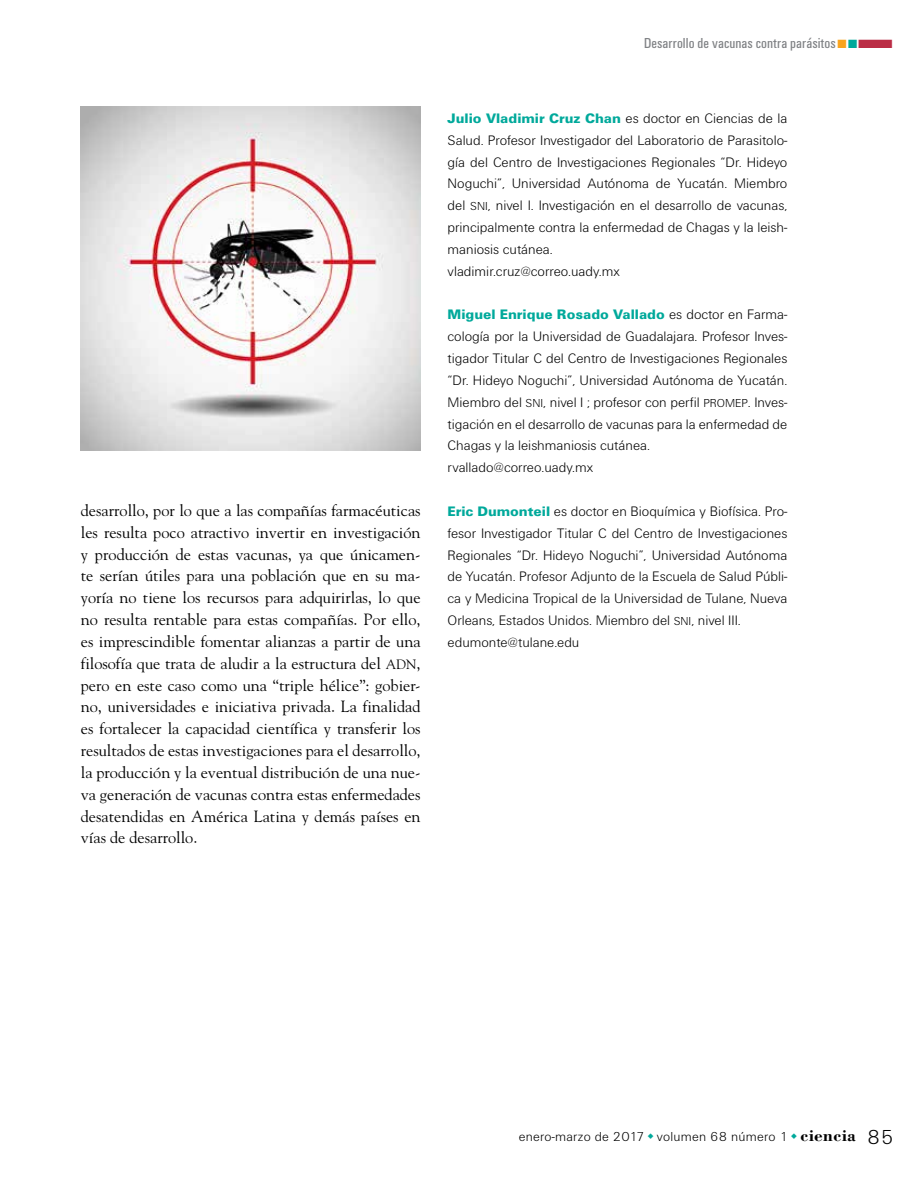
<style>
.page{position:relative;width:915px;height:1191px;background:#fff}
.page>*{position:absolute;margin:0;border:0;box-sizing:border-box;transform-origin:0 0}
.t1{font:16.2px/21.8px "Goudy";color:#000;text-align:justify}
.t2{font:condensed 15px "Unitus T";letter-spacing:.005em;color:#808285}
.t3{font:300 14.25px/21.9px "Unitus T";color:#000}
.t4{font:300 13.5px "Unitus T";letter-spacing:.02em;color:#000}
.s1{font-size:13.5px}
.s2{color:#faa41d}
.s3{color:#00a99b}
.s4{color:#bb2d45}
.s5{font-weight:900;color:#00a99b}
.s6{font-size:12px}
.s7{font-family:"Bodoni";font-weight:700;font-size:17.25px}
.s8{font-size:21px}
</style>
<div class="page">
<img style="left:81px;top:106px;width:339px;height:344px">
<p class="t1" style="left:81px;top:499px;width:341px">desarrollo, por lo que a las compañías farmacéuticas les resulta poco atractivo invertir en investigación y producción de estas vacunas, ya que únicamen&shy;te serían útiles para una población que en su ma&shy;yoría no tiene los recursos para adquirirlas, lo que no resulta rentable para estas compañías. Por ello, es imprescindible fomentar alianzas a partir de una filosofía que trata de aludir a la estructura del <span class="s1">ADN</span>, pero en este caso como una “triple hélice”: gobier&shy;no, universidades e iniciativa privada. La finalidad es fortalecer la capacidad científica y transferir los resultados de estas investigaciones para el desarrollo, la producción y la eventual distribución de una nue&shy;va generación de vacunas contra estas enfermedades desatendidas en América Latina y demás países en vías de desarrollo.</p>
<p class="t2" style="left:644px;top:34px;width:251px">Desarrollo de vacunas contra parásitos<span class="s2">■</span><span class="s3">■</span><span class="s4">■</span></p>
<p class="t3" style="left:447px;top:107px;width:341px"><span class="s5">Julio Vladimir Cruz Chan</span> es doctor en Ciencias de la Salud. Profesor Investigador del Laboratorio de Parasitolo&shy;gía del Centro de Investigaciones Regionales “Dr. Hideyo Noguchi”, Universidad Autónoma de Yucatán. Miembro del <span class="s6">SNI</span>, nivel I. Investigación en el desarrollo de vacunas, principalmente contra la enfermedad de Chagas y la leish&shy;maniosis cutánea.<br>vladimir.cruz@correo.uady.mx</p>
<p class="t3" style="left:447px;top:303px;width:341px"><span class="s5">Miguel Enrique Rosado Vallado</span> es doctor en Farma&shy;cología por la Universidad de Guadalajara. Profesor Inves&shy;tigador Titular C del Centro de Investigaciones Regionales “Dr. Hideyo Noguchi”, Universidad Autónoma de Yucatán.<br>Miembro del <span class="s6">SNI</span>, nivel I ; profesor con perfil <span class="s6">PROMEP</span>. Inves&shy;tigación en el desarrollo de vacunas para la enfermedad de Chagas y la leishmaniosis cutánea. rvallado@correo.uady.mx</p>
<p class="t3" style="left:447px;top:500px;width:341px"><span class="s5">Eric Dumonteil</span> es doctor en Bioquímica y Biofísica. Pro&shy;fesor Investigador Titular C del Centro de Investigaciones Regionales “Dr. Hideyo Noguchi”, Universidad Autónoma de Yucatán. Profesor Adjunto de la Escuela de Salud Públi&shy;ca y Medicina Tropical de la Universidad de Tulane, Nueva Orleans, Estados Unidos. Miembro del <span class="s6">SNI</span>, nivel III. edumonte@tulane.edu</p>
<p class="t4" style="left:518px;top:1128px;width:376px">enero-marzo de 2017 volumen 68 número 1 <span class="s7">ciencia</span> <span class="s8">85</span></p>
</div>
